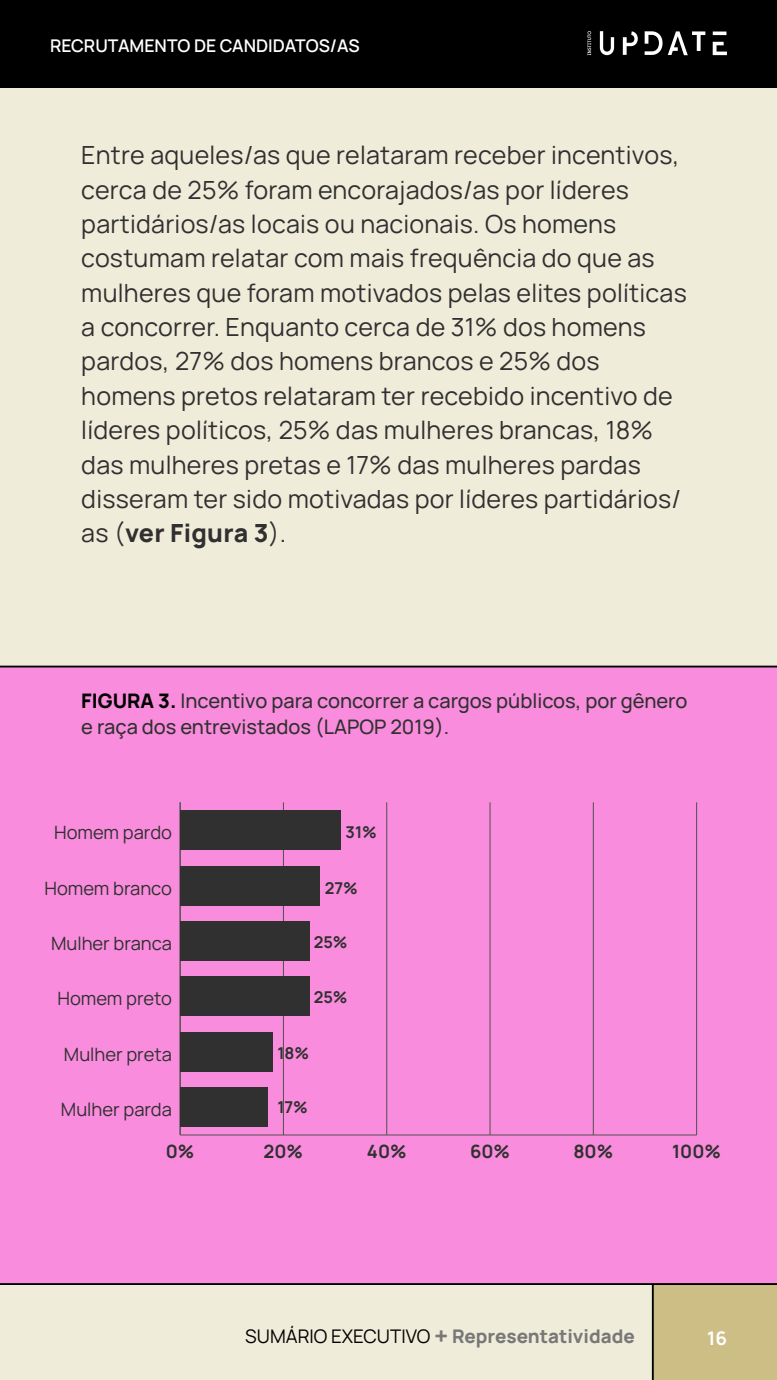
<style>
.page{position:relative;width:777px;height:1380px;background:#fff}
.page>*{position:absolute;margin:0;border:0;box-sizing:border-box;transform-origin:0 0}
.t1{font:25px/34.4px "Manrope";letter-spacing:.01em;color:#303030}
.t2{font:500 20px/26.2px "Manrope";color:#303030}
.t3{font:800 18.75px "Manrope";color:#787878}
.t4{font:700 18.75px "Manrope";color:#fff}
.t5{font:200 18.31px "Manrope";color:#303030}
.t6{font:600 17.5px "Manrope";color:#fff}
.t7{font:200 16.31px "Manrope";color:#303030}
.s1{font-weight:800}
.s2{font-weight:800;color:#000}
.s3{font-weight:400;color:#000}
.s4{font-size:25px}
</style>
<div class="page">
<div style="left:0;top:88px;width:776px;height:1292px;background:#f0ecda"></div>
<div style="left:0;top:668px;width:776px;height:615px;background:#f98cdd"></div>
<div style="left:651px;top:1283px;width:125px;height:97px;background:#cdbe85"></div>
<div style="left:0;top:0;width:776px;height:88px;background:#000"></div>
<svg style="left:599px;top:31px;width:15px;height:24px"></svg>
<hr style="left:712px;top:32px;width:14px;height:3px;background:#fff">
<svg style="left:712px;top:42px;width:14px;height:13px"></svg>
<svg style="left:644px;top:31px;width:61px;height:24px"></svg>
<svg style="left:622px;top:31px;width:15px;height:24px"></svg>
<svg style="left:587px;top:31px;width:4px;height:24px"></svg>
<hr style="left:651px;top:1285px;width:2px;height:95px;background:#000">
<hr style="left:0;top:1283px;width:776px;height:2px;background:#000">
<hr style="left:0;top:666px;width:776px;height:2px;background:#000">
<hr style="left:180px;top:1135px;width:516px;height:1px;background:#505050">
<hr style="left:283px;top:802px;width:1px;height:333px;background:#505050">
<hr style="left:386px;top:802px;width:1px;height:333px;background:#505050">
<hr style="left:489px;top:802px;width:1px;height:333px;background:#505050">
<hr style="left:592px;top:802px;width:1px;height:333px;background:#505050">
<hr style="left:696px;top:802px;width:1px;height:333px;background:#505050">
<hr style="left:180px;top:802px;width:1px;height:333px;background:#505050">
<div style="left:180px;top:810px;width:160px;height:40px;background:#303030"></div>
<div style="left:180px;top:866px;width:139px;height:39px;background:#303030"></div>
<div style="left:180px;top:921px;width:129px;height:40px;background:#303030"></div>
<div style="left:180px;top:976px;width:129px;height:40px;background:#303030"></div>
<div style="left:180px;top:1032px;width:93px;height:40px;background:#303030"></div>
<div style="left:180px;top:1087px;width:88px;height:40px;background:#303030"></div>
<p class="t6" style="left:50px;top:34px;width:311px">RECRUTAMENTO DE CANDIDATOS/AS</p>
<p class="t1" style="left:81px;top:137px;width:606px">Entre aqueles/as que relataram receber incentivos, cerca de 25% foram encorajados/as por líderes partidários/as locais ou nacionais. Os homens costumam relatar com mais frequência do que as mulheres que foram motivados pelas elites políticas a concorrer. Enquanto cerca de 31% dos homens pardos, 27% dos homens brancos e 25% dos homens pretos relataram ter recebido incentivo de líderes políticos, 25% das mulheres brancas, 18% das mulheres pretas e 17% das mulheres pardas disseram ter sido motivadas por líderes partidários/ as (<span class="s1">ver Figura 3</span>).</p>
<p class="t2" style="left:81px;top:686px;width:607px"><span class="s2">FIGURA 3.</span> Incentivo para concorrer a cargos públicos, por gênero e raça dos entrevistados (LAPOP 2019).</p>
<p class="t5" style="left:54px;top:820px;width:119px">Homem pardo</p>
<p class="t7" style="left:345px;top:820px;width:33px">31%</p>
<p class="t7" style="left:324px;top:876px;width:35px">27%</p>
<p class="t5" style="left:45px;top:875px;width:129px">Homem branco</p>
<p class="t5" style="left:51px;top:931px;width:122px">Mulher branca</p>
<p class="t7" style="left:313px;top:931px;width:35px">25%</p>
<p class="t5" style="left:58px;top:986px;width:116px">Homem preto</p>
<p class="t7" style="left:313px;top:985px;width:35px">25%</p>
<p class="t5" style="left:64px;top:1041px;width:109px">Mulher preta</p>
<p class="t7" style="left:277px;top:1042px;width:33px">18%</p>
<p class="t5" style="left:61px;top:1097px;width:112px">Mulher parda</p>
<p class="t7" style="left:277px;top:1095px;width:32px">17%</p>
<p class="t5" style="left:166px;top:1139px;width:30px">0%</p>
<p class="t5" style="left:263px;top:1139px;width:41px">20%</p>
<p class="t5" style="left:366px;top:1139px;width:41px">40%</p>
<p class="t5" style="left:470px;top:1139px;width:41px">60%</p>
<p class="t5" style="left:573px;top:1139px;width:41px">80%</p>
<p class="t5" style="left:672px;top:1139px;width:50px">100%</p>
<p class="t3" style="left:245px;top:1323px;width:391px"><span class="s3">SUMÁRIO EXECUTIVO</span> <span class="s4">+</span> Representatividade</p>
<p class="t4" style="left:707px;top:1325px;width:21px">16</p>
</div>
